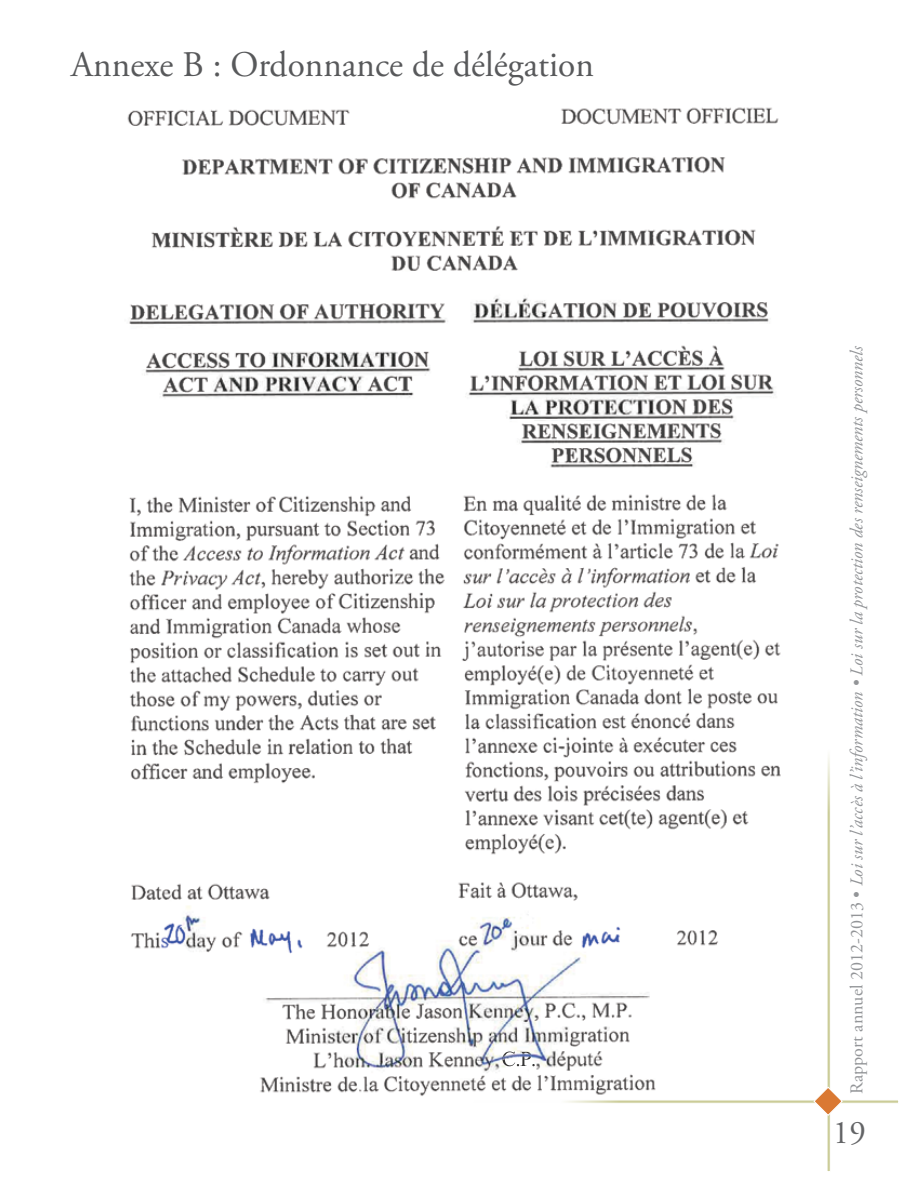
<style>
.page{position:relative;width:918px;height:1188px;background:#fff}
.page>*{position:absolute;margin:0;border:0;box-sizing:border-box;transform-origin:0 0}
.t1{font:36px "Adobe Garamond Pro";color:#58595b}
.t2{font:33px "Adobe Garamond Pro";color:#636466}
.t3{font:italic 18px "Adobe Garamond Pro";color:#939598}
.s1{font-style:normal}
</style>
<div class="page">
<svg style="left:566px;top:1100px;width:333px;height:3px"></svg>
<svg style="left:827px;top:755px;width:3px;height:416px"></svg>
<svg style="left:813px;top:1086px;width:30px;height:31px"></svg>
<img style="left:127px;top:107px;width:654px;height:989px">
<h1 class="t1" style="left:71px;top:43px;width:524px">Annexe B : Ordonnance de délégation</h1>
<p class="t3" style="left:846px;top:1094px;width:749px;rotate:-90deg"><span class="s1">Rapport annuel 2012-2013 •</span> Loi sur l’accès à l’information • Loi sur la protection des renseignements personnels</p>
<h2 class="t2" style="left:833px;top:1113px;width:34px">19</h2>
</div>
